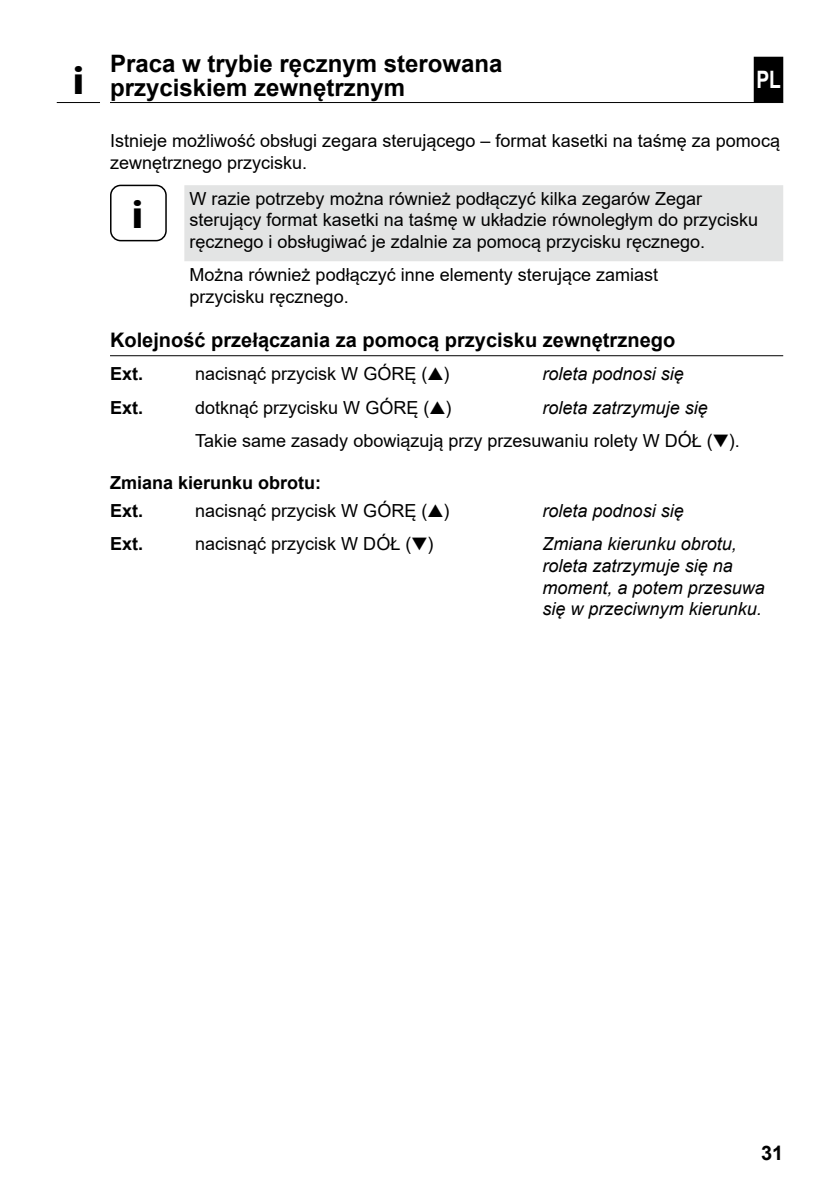
<style>
.page{position:relative;width:840px;height:1191px;background:#fff}
.page>*{position:absolute;margin:0;border:0;box-sizing:border-box;transform-origin:0 0}
.INFO-Icon{font:700 40px "Myriad Pro";color:#000;scale:1.1 1}
.Kapitelüberschrift{font:700 24px/24px "Arial";color:#000}
.t1{font:700 24px "Arial";color:#fff;scale:.8 1}
.Überschrift_-_DE{font:700 20px "Arial";color:#000}
.Fließtext_-_DE{font:18px/21.6px "Arial";color:#000}
.Nützliche_Infos_3Zei{font:18px/21.6px "Arial";color:#000}
.Fließtext_-_DE-2{font:italic 18px/21.6px "Arial";color:#000}
.Fließtext_nach_Nützl{font:18px/21.6px "Arial";color:#000}
.Untertitel_-_DE{font:700 18px "Arial";color:#000}
.Fließtext_-_DE-3{font:700 18px "Arial";color:#000}
</style>
<div class="page">
<div style="left:184px;top:185px;width:598px;height:76px;background:#e3e4e4"></div>
<hr style="left:110px;top:355px;width:672px;height:1px;background:#000">
<div style="left:110px;top:185px;width:57px;height:56px;border:2px solid #000;border-radius:10px"></div>
<div style="left:754px;top:58px;width:27px;height:43px;background:#000"></div>
<div style="left:753px;top:57px;width:29px;height:45px;border:2px solid #000"></div>
<hr style="left:110px;top:102px;width:672px;height:1px;background:#000">
<hr style="left:57px;top:102px;width:43px;height:1px;background:#000">
<h1 class="INFO-Icon" style="left:72px;top:59px;width:12px">i</h1>
<p class="Kapitelüberschrift" style="left:110px;top:52px;width:394px">Praca w trybie ręcznym sterowana przyciskiem zewnętrznym</p>
<p class="Fließtext_-_DE" style="left:110px;top:130px;width:671px">Istnieje możliwość obsługi zegara sterującego – format kasetki na taśmę za pomocą zewnętrznego przycisku.</p>
<p class="INFO-Icon" style="left:131px;top:192px;width:12px">i</p>
<p class="Nützliche_Infos_3Zei" style="left:189px;top:187px;width:570px">W razie potrzeby można również podłączyć kilka zegarów Zegar sterujący format kasetki na taśmę w układzie równoległym do przycisku ręcznego i obsługiwać je zdalnie za pomocą przycisku ręcznego.</p>
<p class="Fließtext_nach_Nützl" style="left:189px;top:264px;width:470px">Można również podłączyć inne elementy sterujące zamiast przycisku ręcznego.</p>
<p class="Überschrift_-_DE" style="left:110px;top:325px;width:566px">Kolejność przełączania za pomocą przycisku zewnętrznego</p>
<p class="Fließtext_-_DE-3" style="left:110px;top:361px;width:35px">Ext.</p>
<p class="Fließtext_-_DE" style="left:195px;top:363px;width:256px">nacisnąć przycisk W GÓRĘ (▲)</p>
<p class="Fließtext_-_DE-2" style="left:542px;top:363px;width:143px">roleta podnosi się</p>
<p class="Fließtext_-_DE-3" style="left:110px;top:395px;width:35px">Ext.</p>
<p class="Fließtext_-_DE" style="left:195px;top:396px;width:258px">dotknąć przycisku W GÓRĘ (▲)</p>
<p class="Fließtext_-_DE-2" style="left:542px;top:397px;width:167px">roleta zatrzymuje się</p>
<p class="Fließtext_-_DE" style="left:195px;top:430px;width:546px">Takie same zasady obowiązują przy przesuwaniu rolety W DÓŁ (▼).</p>
<p class="Untertitel_-_DE" style="left:110px;top:470px;width:213px">Zmiana kierunku obrotu:</p>
<p class="Fließtext_-_DE-3" style="left:110px;top:498px;width:35px">Ext.</p>
<p class="Fließtext_-_DE" style="left:195px;top:500px;width:256px">nacisnąć przycisk W GÓRĘ (▲)</p>
<p class="Fließtext_-_DE-2" style="left:542px;top:500px;width:143px">roleta podnosi się</p>
<p class="Fließtext_-_DE-3" style="left:110px;top:531px;width:35px">Ext.</p>
<p class="Fließtext_-_DE" style="left:195px;top:533px;width:240px">nacisnąć przycisk W DÓŁ (▼)</p>
<p class="Fließtext_-_DE-2" style="left:542px;top:533px;width:224px">Zmiana kierunku obrotu, roleta zatrzymuje się na moment, a potem przesuwa się w przeciwnym kierunku.</p>
<h2 class="t1" style="left:756px;top:63px;width:32px">PL</h2>
<p class="Überschrift_-_DE" style="left:760px;top:1139px;width:24px">31</p>
</div>
